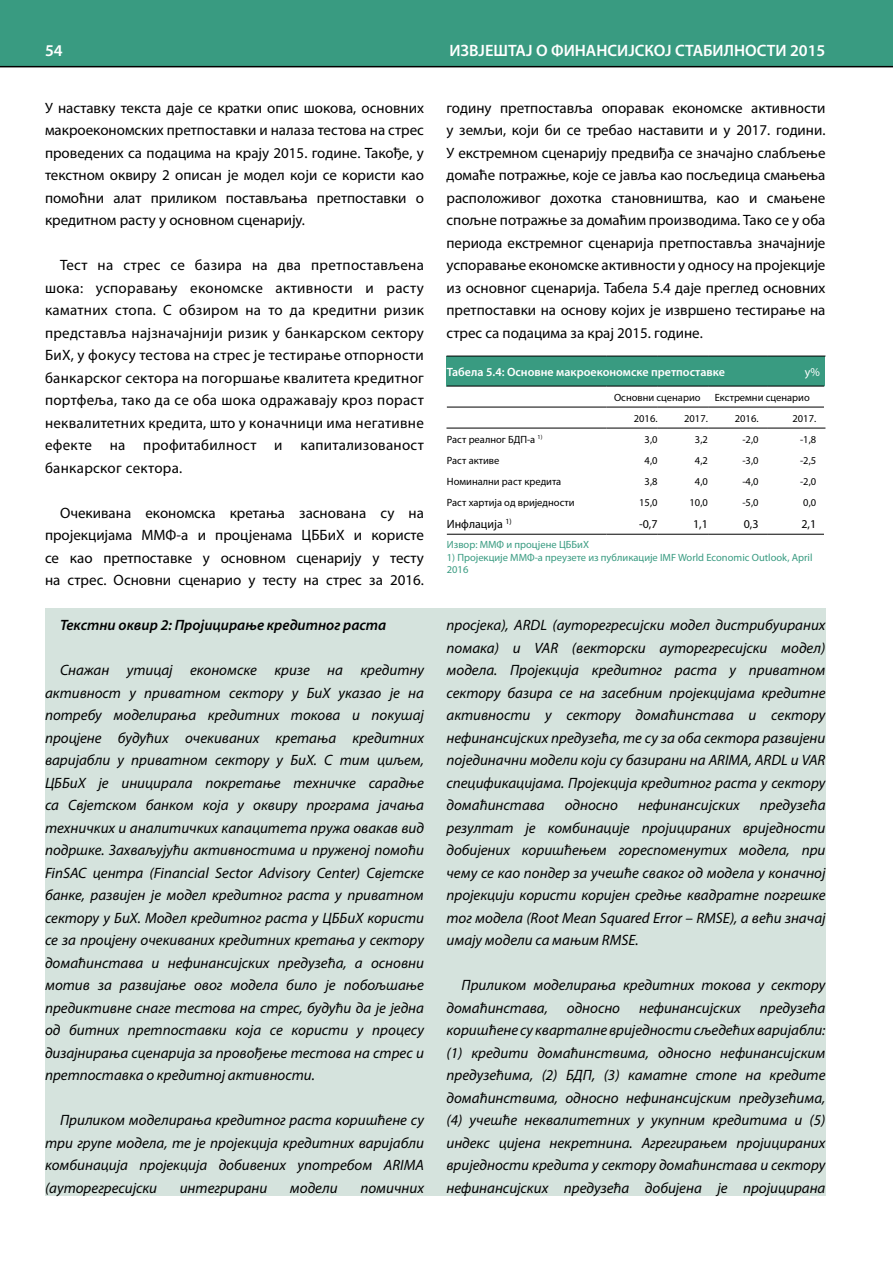
<style>
.page{position:relative;width:893px;height:1263px;background:#fff}
.page>*{position:absolute;margin:0;border:0;box-sizing:border-box;transform-origin:0 0}
.t1{font:600 16.5px "Myriad Pro";color:#fff}
.t2{font:italic 15px/22.5px "Myriad Pro";color:#000;text-align:justify}
.t3{font:15px/22.5px "Myriad Pro";color:#000;text-align:justify}
.t4{font:italic 600 15px "Myriad Pro";color:#000}
.t5{font:600 12px "Myriad Pro";color:#fff}
.t6{font:12px "Myriad Pro";color:#000}
.t7{font:12px "Myriad Pro";color:#fff}
.t8{font:10.5px "Myriad Pro";color:#000}
.t9{font:10.5px/12.6px "Myriad Pro";color:#399b81}
</style>
<div class="page">
<div style="left:0;top:0;width:893px;height:67px;background:#399b81"></div>
<div style="left:45px;top:607px;width:780px;height:588px;background:#d5e3dd"></div>
<div style="left:447px;top:356px;width:378px;height:30px;background:#399b81"></div>
<svg style="left:447px;top:386px;width:378px;height:148px"></svg>
<hr style="left:446px;top:356px;width:160px;height:1px;background:#000">
<hr style="left:606px;top:356px;width:52px;height:1px;background:#000">
<hr style="left:658px;top:356px;width:50px;height:1px;background:#000">
<hr style="left:708px;top:356px;width:59px;height:1px;background:#000">
<hr style="left:767px;top:356px;width:58px;height:1px;background:#000">
<hr style="left:447px;top:386px;width:159px;height:1px;background:#000">
<hr style="left:606px;top:386px;width:52px;height:1px;background:#000">
<hr style="left:658px;top:386px;width:50px;height:1px;background:#000">
<hr style="left:708px;top:386px;width:59px;height:1px;background:#000">
<hr style="left:767px;top:386px;width:57px;height:1px;background:#000">
<hr style="left:447px;top:449px;width:159px;height:1px;background:#fff">
<hr style="left:606px;top:449px;width:52px;height:1px;background:#fff">
<hr style="left:658px;top:449px;width:50px;height:1px;background:#fff">
<hr style="left:708px;top:491px;width:59px;height:1px;background:#fff">
<hr style="left:767px;top:491px;width:58px;height:1px;background:#fff">
<hr style="left:447px;top:407px;width:159px;height:1px;background:#000">
<hr style="left:606px;top:407px;width:52px;height:1px;background:#000">
<hr style="left:658px;top:407px;width:50px;height:1px;background:#000">
<hr style="left:708px;top:407px;width:59px;height:1px;background:#000">
<hr style="left:767px;top:407px;width:57px;height:1px;background:#000">
<hr style="left:446px;top:428px;width:160px;height:1px;background:#000">
<hr style="left:606px;top:428px;width:52px;height:1px;background:#000">
<hr style="left:658px;top:428px;width:50px;height:1px;background:#000">
<hr style="left:708px;top:428px;width:59px;height:1px;background:#000">
<hr style="left:767px;top:428px;width:58px;height:1px;background:#000">
<hr style="left:447px;top:534px;width:159px;height:1px;background:#000">
<hr style="left:606px;top:534px;width:52px;height:1px;background:#000">
<hr style="left:658px;top:534px;width:50px;height:1px;background:#000">
<hr style="left:708px;top:534px;width:59px;height:1px;background:#000">
<hr style="left:767px;top:534px;width:57px;height:1px;background:#000">
<p class="t1" style="left:45px;top:40px;width:19px">54</p>
<p class="t1" style="left:449px;top:40px;width:377px">ИЗВЈЕШТАЈ О ФИНАНСИЈСКОЈ СТАБИЛНОСТИ 2015</p>
<p class="t3" style="left:45px;top:96px;width:380px">У наставку текста даје се кратки опис шокова, основних макроекономских претпоставки и налаза тестова на стрес проведених са подацима на крају 2015. године. Такође, у текстном оквиру 2 описан је модел који се користи као помоћни алат приликом постављања претпоставки о кредитном расту у основном сценарију.</p>
<p class="t3" style="left:45px;top:253px;width:380px;text-indent:15px">Тест на стрес се базира на два претпостављена шока: успоравању економске активности и расту каматних стопа. С обзиром на то да кредитни ризик представља најзначајнији ризик у банкарском сектору БиХ, у фокусу тестова на стрес је тестирање отпорности банкарског сектора на погоршање квалитета кредитног портфеља, тако да се оба шока одражавају кроз пораст неквалитетних кредита, што у коначници има негативне ефекте на профитабилност и капитализованост банкарског сектора.</p>
<p class="t3" style="left:45px;top:501px;width:380px;text-indent:15px">Очекивана економска кретања заснована су на пројекцијама ММФ-а и процјенама ЦББиХ и користе се као претпоставке у основном сценарију у тесту на стрес. Основни сценарио у тесту на стрес за 2016.</p>
<p class="t4" style="left:60px;top:615px;width:328px">Текстни оквир 2: Пројицирање кредитног раста</p>
<p class="t2" style="left:45px;top:658px;width:380px;text-indent:15px">Снажан утицај економске кризе на кредитну активност у приватном сектору у БиХ указао је на потребу моделирања кредитних токова и покушај процјене будућих очекиваних кретања кредитних варијабли у приватном сектору у БиХ. С тим циљем, ЦББиХ је иницирала покретање техничке сарадње са Свјетском банком која у оквиру програма јачања техничких и аналитичких капацитета пружа овакав вид подршке. Захваљујући активностима и пруженој помоћи FinSAC центра (Financial Sector Advisory Center) Свјетске банке, развијен је модел кредитног раста у приватном сектору у БиХ. Модел кредитног раста у ЦББиХ користи се за процјену очекиваних кредитних кретања у сектору домаћинстава и нефинансијских предузећа, а основни мотив за развијање овог модела било је побољшање предиктивне снаге тестова на стрес, будући да је једна од битних претпоставки која се користи у процесу дизајнирања сценарија за провођење тестова на стрес и претпоставка о кредитној активности.</p>
<p class="t2" style="left:45px;top:1108px;width:380px;text-indent:15px">Приликом моделирања кредитног раста коришћене су три групе модела, те је пројекција кредитних варијабли комбинација пројекција добивених употребом ARIMA (ауторегресијски</p>
<p class="t2" style="left:180px;top:1176px;width:89px">интегрирани</p>
<p class="t2" style="left:290px;top:1176px;width:49px">модели</p>
<p class="t2" style="left:360px;top:1176px;width:65px">помичних</p>
<p class="t3" style="left:446px;top:96px;width:381px">годину претпоставља опоравак економске активности у земљи, који би се требао наставити и у 2017. години.<br>У екстремном сценарију предвиђа се значајно слабљење домаће потражње, које се јавља као посљедица смањења расположивог дохотка становништва, као и смањене спољне потражње за домаћим производима. Тако се у оба периода екстремног сценарија претпоставља значајније успоравање економске активности у односу на пројекције из основног сценарија. Табела 5.4 даје преглед основних претпоставки на основу којих је извршено тестирање на стрес са подацима за крај 2015. године.</p>
<p class="t5" style="left:447px;top:364px;width:280px">Табела 5.4: Основне макроекономске претпоставке</p>
<p class="t7" style="left:805px;top:364px;width:17px">у%</p>
<p class="t8" style="left:614px;top:391px;width:88px">Основни сценарио</p>
<p class="t8" style="left:715px;top:391px;width:97px">Екстремни сценарио</p>
<p class="t8" style="left:634px;top:412px;width:25px">2016.</p>
<p class="t8" style="left:684px;top:412px;width:25px">2017.</p>
<p class="t8" style="left:735px;top:412px;width:25px">2016.</p>
<p class="t8" style="left:792px;top:412px;width:25px">2017.</p>
<p class="t8" style="left:447px;top:432px;width:97px">Раст реалног БДП-а <sup>1)</sup></p>
<p class="t8" style="left:645px;top:433px;width:14px">3,0</p>
<p class="t8" style="left:695px;top:433px;width:14px">3,2</p>
<p class="t8" style="left:742px;top:433px;width:18px">-2,0</p>
<p class="t8" style="left:800px;top:433px;width:18px">-1,8</p>
<p class="t8" style="left:447px;top:453px;width:54px">Раст активе</p>
<p class="t8" style="left:645px;top:454px;width:14px">4,0</p>
<p class="t8" style="left:695px;top:454px;width:14px">4,2</p>
<p class="t8" style="left:742px;top:454px;width:18px">-3,0</p>
<p class="t8" style="left:800px;top:454px;width:18px">-2,5</p>
<p class="t8" style="left:447px;top:474px;width:116px">Номинални раст кредита</p>
<p class="t8" style="left:645px;top:475px;width:14px">3,8</p>
<p class="t8" style="left:695px;top:475px;width:14px">4,0</p>
<p class="t8" style="left:742px;top:475px;width:18px">-4,0</p>
<p class="t8" style="left:800px;top:475px;width:18px">-2,0</p>
<p class="t8" style="left:447px;top:495px;width:129px">Раст хартија од вриједности</p>
<p class="t8" style="left:639px;top:496px;width:20px">15,0</p>
<p class="t8" style="left:690px;top:496px;width:20px">10,0</p>
<p class="t8" style="left:742px;top:496px;width:18px">-5,0</p>
<p class="t8" style="left:803px;top:496px;width:14px">0,0</p>
<p class="t6" style="left:447px;top:517px;width:66px">Инфлација <sup>1)</sup></p>
<p class="t6" style="left:639px;top:517px;width:20px">-0,7</p>
<p class="t6" style="left:693px;top:517px;width:16px">1,1</p>
<p class="t6" style="left:744px;top:517px;width:16px">0,3</p>
<p class="t6" style="left:801px;top:517px;width:16px">2,1</p>
<p class="t9" style="left:447px;top:538px;width:144px">Извор: ММФ и процјене ЦББиХ</p>
<p class="t9" style="left:447px;top:551px;width:367px">1) Пројекције ММФ-а преузете из публикације IMF World Economic Outlook, April<br>2016</p>
<p class="t2" style="left:446px;top:613px;width:380px">просјека), ARDL (ауторегресијски модел дистрибуираних помака) и VAR (векторски ауторегресијски модел) модела. Пројекција кредитног раста у приватном сектору базира се на засебним пројекцијама кредитне активности у сектору домаћинстава и сектору нефинансијских предузећа, те су за оба сектора развијени појединачни модели који су базирани на ARIMA, ARDL и VAR спецификацијама. Пројекција кредитног раста у сектору домаћинстава</p>
<p class="t2" style="left:446px;top:793px;width:380px;text-indent:313px">предузећа резултат је комбинације пројицираних вриједности добијених коришћењем гореспоменутих модела, при чему се као пондер за учешће сваког од модела у коначној пројекцији користи коријен средње квадратне погрешке тог модела (Root Mean Squared Error – RMSE), а већи значај имају модели са мањим RMSE.</p>
<p class="t2" style="left:446px;top:973px;width:380px;text-indent:15px">Приликом моделирања кредитних токова у сектору домаћинстава,</p>
<p class="t2" style="left:565px;top:793px;width:55px">односно</p>
<p class="t2" style="left:638px;top:793px;width:103px">нефинансијских</p>
<p class="t2" style="left:446px;top:996px;width:380px;text-indent:313px">предузећа коришћене су кварталне вриједности сљедећих варијабли: (1) кредити домаћинствима, односно нефинансијским предузећима, (2) БДП, (3) каматне стопе на кредите домаћинствима, односно нефинансијским предузећима, (4) учешће неквалитетних у укупним кредитима и (5) индекс цијена некретнина. Агрегирањем пројицираних вриједности кредита у сектору домаћинстава и сектору нефинансијских предузећа добијена је пројицирана</p>
<p class="t2" style="left:567px;top:996px;width:55px">односно</p>
<p class="t2" style="left:639px;top:996px;width:103px">нефинансијских</p>
</div>
